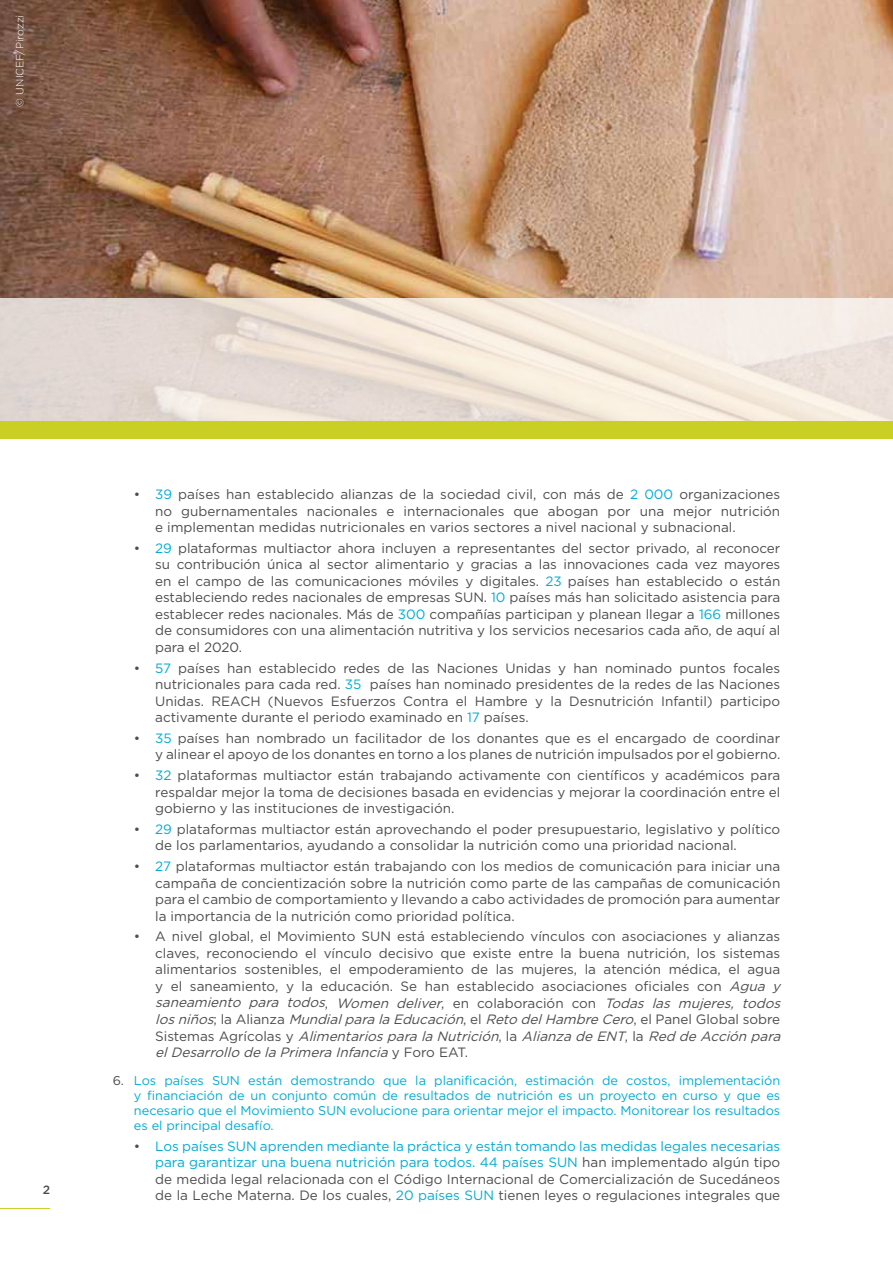
<style>
.page{position:relative;width:893px;height:1263px;background:#fff}
.page>*{position:absolute;margin:0;border:0;box-sizing:border-box;transform-origin:0 0}
.t1{font:13.5px/16.5px "Gotham";color:#4d4d4f;text-align:justify}
.t2{font:12.75px/15px "Gotham";color:#00acd4;text-align:justify}
.t3{font:500 12px "Gotham";color:#4d4d4f}
.t4{font:300 10.5px "Gotham";color:#fff}
.s1{color:#00acd4}
.s2{font-style:italic}
.s3{color:#4d4d4f}
</style>
<div class="page">
<hr style="left:0;top:1208px;width:50px;height:1px;background:#cad023">
<img style="left:0;top:0;width:893px;height:298px">
<svg style="left:0;top:298px;width:893px;height:123px;background:#ece2d9"></svg>
<div style="left:0;top:421px;width:893px;height:17px;background:#cad023"></div>
<p class="t4" style="left:13px;top:107px;width:93px;rotate:-90deg">© UNICEF/Pirozzi</p>
<p class="t3" style="left:43px;top:1182px;width:9px">2</p>
<p class="t1" style="left:155px;top:486px;width:627px;text-indent:-21px">• <span class="s1">39</span> países han establecido alianzas de la sociedad civil, con más de <span class="s1">2 000</span> organizaciones no gubernamentales nacionales e internacionales que abogan por una mejor nutrición e implementan medidas nutricionales en varios sectores a nivel nacional y subnacional.</p>
<p class="t1" style="left:155px;top:540px;width:627px;text-indent:-21px">• <span class="s1">29</span> plataformas multiactor ahora incluyen a representantes del sector privado, al reconocer su contribución única al sector alimentario y gracias a las innovaciones cada vez mayores en el campo de las comunicaciones móviles y digitales. <span class="s1">23</span> países han establecido o están estableciendo redes nacionales de empresas SUN. <span class="s1">10</span> países más han solicitado asistencia para establecer redes nacionales. Más de <span class="s1">300</span> compañías participan y planean llegar a <span class="s1">166</span> millones de consumidores con una alimentación nutritiva y los servicios necesarios cada año, de aquí al para el 2020.</p>
<p class="t1" style="left:155px;top:659px;width:627px;text-indent:-21px">• <span class="s1">57</span> países han establecido redes de las Naciones Unidas y han nominado puntos focales nutricionales para cada red. <span class="s1">35</span> países han nominado presidentes de la redes de las Naciones Unidas. REACH (Nuevos Esfuerzos Contra el Hambre y la Desnutrición Infantil) participo activamente durante el periodo examinado en <span class="s1">17</span> países.</p>
<p class="t1" style="left:134px;top:730px;width:648px;text-align:right">• <span class="s1">35</span> países han nombrado un facilitador de los donantes que es el encargado de coordinar y alinear el apoyo de los donantes en torno a los planes de nutrición impulsados por el gobierno.</p>
<p class="t1" style="left:155px;top:767px;width:627px;text-indent:-21px">• <span class="s1">32</span> plataformas multiactor están trabajando activamente con científicos y académicos para respaldar mejor la toma de decisiones basada en evidencias y mejorar la coordinación entre el gobierno y las instituciones de investigación.</p>
<p class="t1" style="left:155px;top:820px;width:627px;text-indent:-21px">• <span class="s1">29</span> plataformas multiactor están aprovechando el poder presupuestario, legislativo y político de los parlamentarios, ayudando a consolidar la nutrición como una prioridad nacional.</p>
<p class="t1" style="left:155px;top:858px;width:627px;text-indent:-21px">• <span class="s1">27</span> plataformas multiactor están trabajando con los medios de comunicación para iniciar una campaña de concientización sobre la nutrición como parte de las campañas de comunicación para el cambio de comportamiento y llevando a cabo actividades de promoción para aumentar la importancia de la nutrición como prioridad política.</p>
<p class="t1" style="left:155px;top:928px;width:631px;text-align:left;text-indent:-21px">• A nivel global, el Movimiento SUN está estableciendo vínculos con asociaciones y alianzas claves, reconociendo el vínculo decisivo que existe entre la buena nutrición, los sistemas alimentarios sostenibles, el empoderamiento de las mujeres, la atención médica, el agua y el saneamiento, y la educación. Se han establecido asociaciones oficiales con <span class="s2">Agua y saneamiento para todos</span>, <span class="s2">Women deliver</span>, e n c o l a b o r a c i ó n c o n <span class="s2">Todas las mujeres, todos losniños</span>; l a A l i a n z a <span class="s2">MundialparalaEducación</span>, e l <span class="s2">Reto delHambreCero</span>, e l P a n e l G l o b a l s o b r e S i s t e m a s A g r í c o l a s y <span class="s2">AlimentariosparalaNutrición</span>, l a <span class="s2">AlianzadeENT</span>, l a <span class="s2">Red deAcciónpara elDesarrollo delaPrimeraInfancia</span>y F o r o E AT .</p>
<p class="t2" style="left:134px;top:1072px;width:648px;text-indent:-21px"><span class="s3">6.</span> Los países SUN están demostrando que la planificación, estimación de costos, implementación y financiación de un conjunto común de resultados de nutrición es un proyecto en curso y que es necesario que el Movimiento SUN evolucione para orientar mejor el impacto. Monitorear los resultados es el principal desafío.</p>
<p class="t1" style="left:155px;top:1137px;width:627px;text-indent:-21px">• <span class="s1">Los países SUN aprenden mediante la práctica y están tomando las medidas legales necesarias para garantizar una buena nutrición para todos. 44 países SUN</span> han implementado algún tipo de medida legal relacionada con el Código Internacional de Comercialización de Sucedáneos de la Leche Materna. De los cuales, <span class="s1">20 países SUN</span> tienen leyes o regulaciones integrales que</p>
</div>
